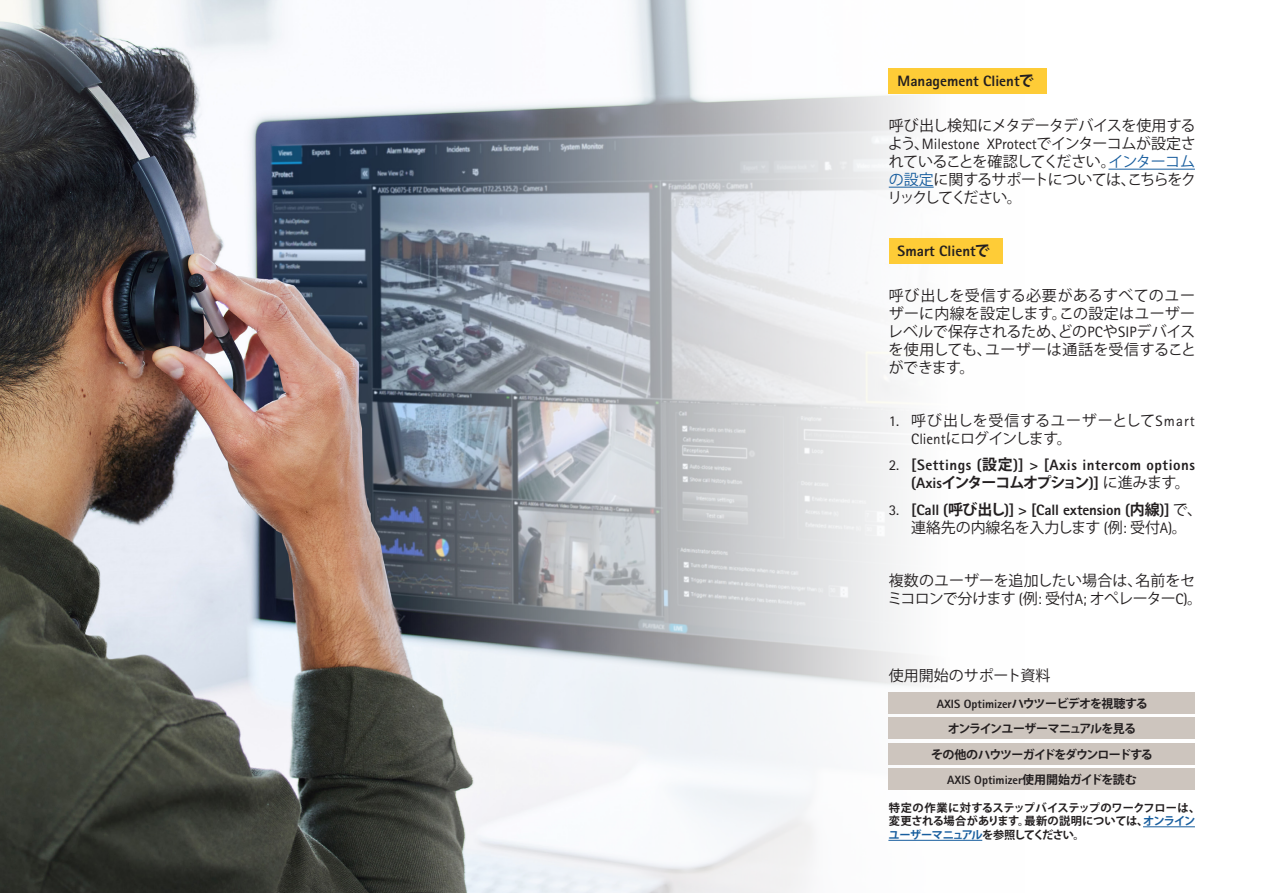
<style>
.page{position:relative;width:1263px;height:893px;background:#fff}
.page>*{position:absolute;margin:0;border:0;box-sizing:border-box;transform-origin:0 0}
.t1{font:15px/18px "Koz Go Pro";letter-spacing:-.015em;color:#231f20;text-align:justify}
.t2{font:800 15px/18px "Rotis Sans Serif Pro";color:#231f20;text-align:center}
.t3{font:800 15px/18px "Rotis Sans Serif Pro";letter-spacing:.035em;color:#231f20}
.t4{font:800 12px "Rotis Sans Serif Pro";color:#231f20}
.t5{font:700 12px "Koz Go Pro";letter-spacing:-.07em;color:#231f20}
.t6{font:700 11.25px/13.5px "Koz Go Pro";letter-spacing:-.035em;color:#231f20}
.s1{font-family:"Koz Go Pro";font-weight:700}
.s2{font-family:"Rotis Sans Serif Pro"}
.s3{color:#175d9e}
.s4{font-weight:400}
.s5{font-family:"Koz Go Pro";font-weight:400}
</style>
<div class="page">
<img style="left:0;top:0;width:1024px;height:893px">
<div style="left:889px;top:68px;width:158px;height:26px;background:#fecc37"></div>
<div style="left:889px;top:238px;width:113px;height:26px;background:#fecc37"></div>
<hr style="left:1108px;top:169px;width:87px;height:1px;background:#175d9e">
<hr style="left:889px;top:187px;width:45px;height:1px;background:#175d9e">
<div style="left:889px;top:718px;width:306px;height:21px;background:#cdc5be"></div>
<div style="left:889px;top:743px;width:306px;height:22px;background:#cdc5be"></div>
<div style="left:889px;top:692px;width:306px;height:21px;background:#cdc5be"></div>
<div style="left:889px;top:769px;width:306px;height:21px;background:#cdc5be"></div>
<hr style="left:1143px;top:826px;width:52px;height:1px;background:#175d9e">
<hr style="left:888px;top:840px;width:94px;height:1px;background:#175d9e">
<p class="t2" style="left:898px;top:72px;width:138px">Management Client<span class="s1">で</span></p>
<p class="t1" style="left:887px;top:117px;width:310px">呼び出し検知にメタデータデバイスを使用するよう、<span class="s2">Milestone XProtect</span>でインターコムが設定されていることを確認してください。<span class="s3">インターコムの設定</span>に関するサポートについては、こちらをクリックしてください。</p>
<p class="t2" style="left:898px;top:242px;width:94px">Smart Client<span class="s1">で</span></p>
<p class="t1" style="left:888px;top:286px;width:310px">呼び出しを受信する必要があるすべてのユーザーに内線を設定します。この設定はユーザーレベルで保存されるため、どの<span class="s2">PC</span>や<span class="s2">SIP</span>デバイスを使用しても、ユーザーは通話を受信することができます。</p>
<p class="t1" style="left:911px;top:411px;width:285px;text-indent:-22px"><span class="s2">1.</span> 呼び出しを受信するユーザーとして<span class="s2">Smart<br>Client</span>にログインします。</p>
<p class="t3" style="left:911px;top:456px;width:285px;text-indent:-22px"><span class="s4">2.</span> [Settings (<span class="s1">設定</span>)] &gt; [Axis intercom options (Axis<span class="s1">インターコムオプション</span>)] <span class="s5">に進みます。</span></p>
<p class="t2" style="left:889px;top:500px;width:315px"><span class="s4">3.</span> [Call (<span class="s1">呼び出し</span>)] &gt; [Call extension (<span class="s1">内線</span>)] <span class="s5">で、連絡先の内線名を入力します</span> <span class="s4">(</span><span class="s5">例</span><span class="s4">:</span> <span class="s5">受付</span><span class="s4">A)</span><span class="s5">。</span></p>
<p class="t1" style="left:887px;top:571px;width:316px">複数のユーザーを追加したい場合は、名前をセミコロンで分けます <span class="s2">(</span>例<span class="s2">:</span> 受付<span class="s2">A;</span> オペレーター<span class="s2">C)</span>。</p>
<p class="t1" style="left:889px;top:667px;width:163px">使用開始のサポート資料</p>
<p class="t4" style="left:937px;top:696px;width:213px">AXIS Optimizer<span class="s1">ハウツービデオを視聴する</span></p>
<p class="t5" style="left:948px;top:721px;width:190px">オンラインユーザーマニュアルを見る</p>
<p class="t5" style="left:931px;top:747px;width:223px">その他のハウツーガイドをダウンロードする</p>
<p class="t4" style="left:947px;top:773px;width:191px">AXIS Optimizer<span class="s1">使用開始ガイドを読む</span></p>
<p class="t6" style="left:888px;top:801px;width:313px">特定の作業に対するステップバイステップのワークフローは、変更される場合があります。最新の説明については、<span class="s3">オンラインユーザーマニュアル</span>を参照してください。</p>
</div>
